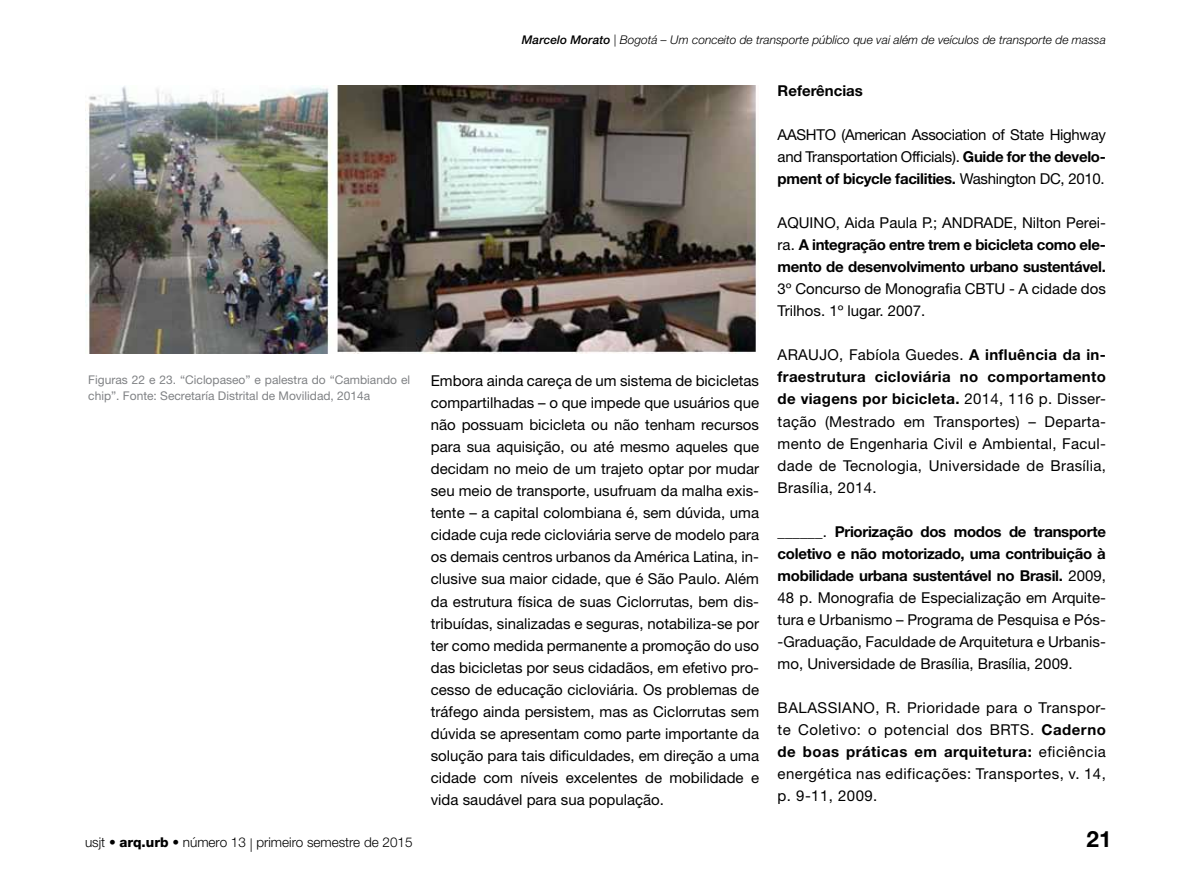
<style>
.page{position:relative;width:1191px;height:893px;background:#fff}
.page>*{position:absolute;margin:0;border:0;box-sizing:border-box;transform-origin:0 0}
.t1{font:700 22.5px "Helvetica Neue LT Std";color:#000}
.t2{font:15px/22px "Helvetica Neue LT Std";color:#000;text-align:justify}
.t3{font:700 15px/22px "Helvetica Neue LT Std";letter-spacing:-.02em;color:#000;text-align:justify}
.t4{font:700 15px "Helvetica Neue LT Std";color:#000}
.t5{font:300 13.5px "Helvetica Neue LT Std";color:#000}
.t6{font:12px/16.5px "Helvetica Neue LT Std";color:#808285}
.t7{font:italic 300 12px "Helvetica Neue LT Std";color:#000}
.s1{font-weight:500}
.s2{font-weight:700}
.s3{font-weight:400}
.s4{font-weight:800}
</style>
<div class="page">
<img style="left:85px;top:85px;width:673px;height:268px">
<p class="t6" style="left:88px;top:371px;width:323px">Figuras 22 e 23. “Ciclopaseo” e palestra do “Cambiando el chip”. Fonte: Secretaría Distrital de Movilidad, 2014a</p>
<p class="t7" style="left:522px;top:33px;width:585px"><span class="s1">Marcelo Morato</span> | Bogotá – Um conceito de transporte público que vai além de veículos de transporte de massa</p>
<p class="t2" style="left:431px;top:369px;width:330px">Embora ainda careça de um sistema de bicicletas compartilhadas – o que impede que usuários que não possuam bicicleta ou não tenham recursos para sua aquisição, ou até mesmo aqueles que decidam no meio de um trajeto optar por mudar seu meio de transporte, usufruam da malha exis&shy;tente – a capital colombiana é, sem dúvida, uma cidade cuja rede cicloviária serve de modelo para os demais centros urbanos da América Latina, in&shy;clusive sua maior cidade, que é São Paulo. Além da estrutura física de suas Ciclorrutas, bem dis&shy;tribuídas, sinalizadas e seguras, notabiliza-se por ter como medida permanente a promoção do uso das bicicletas por seus cidadãos, em efetivo pro&shy;cesso de educação cicloviária. Os problemas de tráfego ainda persistem, mas as Ciclorrutas sem dúvida se apresentam como parte importante da solução para tais dificuldades, em direção a uma cidade com níveis excelentes de mobilidade e vida saudável para sua população.</p>
<p class="t4" style="left:777px;top:81px;width:87px">Referências</p>
<p class="t2" style="left:777px;top:123px;width:330px">AASHTO (American Association of State Highway and Transportation Officials). <span class="s2">Guide for the develo&shy;pment of bicycle facilities.</span> Washington DC, 2010.</p>
<p class="t3" style="left:777px;top:211px;width:330px"><span class="s3">AQUINO, Aida Paula P.; ANDRADE, Nilton Perei&shy;ra.</span> A integração entre trem e bicicleta como ele&shy;mento de desenvolvimento urbano sustentável.</p>
<p class="t2" style="left:777px;top:278px;width:330px">3º Concurso de Monografia CBTU - A cidade dos<br>Trilhos. 1º lugar. 2007.</p>
<p class="t2" style="left:777px;top:344px;width:330px">ARAUJO, Fabíola Guedes. <span class="s2">A influência da in&shy;fraestrutura cicloviária no comportamento de viagens por bicicleta.</span> 2014, 116 p. Disser&shy;tação (Mestrado em Transportes) – Departa&shy;mento de Engenharia Civil e Ambiental, Facul&shy;dade de Tecnologia, Universidade de Brasília, Brasília, 2014.</p>
<p class="t2" style="left:777px;top:520px;width:330px">______. <span class="s2">Priorização dos modos de transporte coletivo e não motorizado, uma contribuição à mobilidade urbana sustentável no Brasil.</span> 2009, 48 p. Monografia de Especialização em Arquite&shy;tura e Urbanismo – Programa de Pesquisa e Pós--Graduação, Faculdade de Arquitetura e Urbanis&shy;mo, Universidade de Brasília, Brasília, 2009.</p>
<p class="t2" style="left:777px;top:697px;width:330px">BALASSIANO, R. Prioridade para o Transpor&shy;te Coletivo: o potencial dos BRTS. <span class="s2">Caderno de boas práticas em arquitetura:</span> eficiência energética nas edificações: Transportes, v. 14, p. 9-11, 2009.</p>
<p class="t5" style="left:85px;top:834px;width:329px">usjt • <span class="s4">arq.urb</span> • número 13 | primeiro semestre de 2015</p>
<h1 class="t1" style="left:1086px;top:825px;width:27px">21</h1>
</div>
